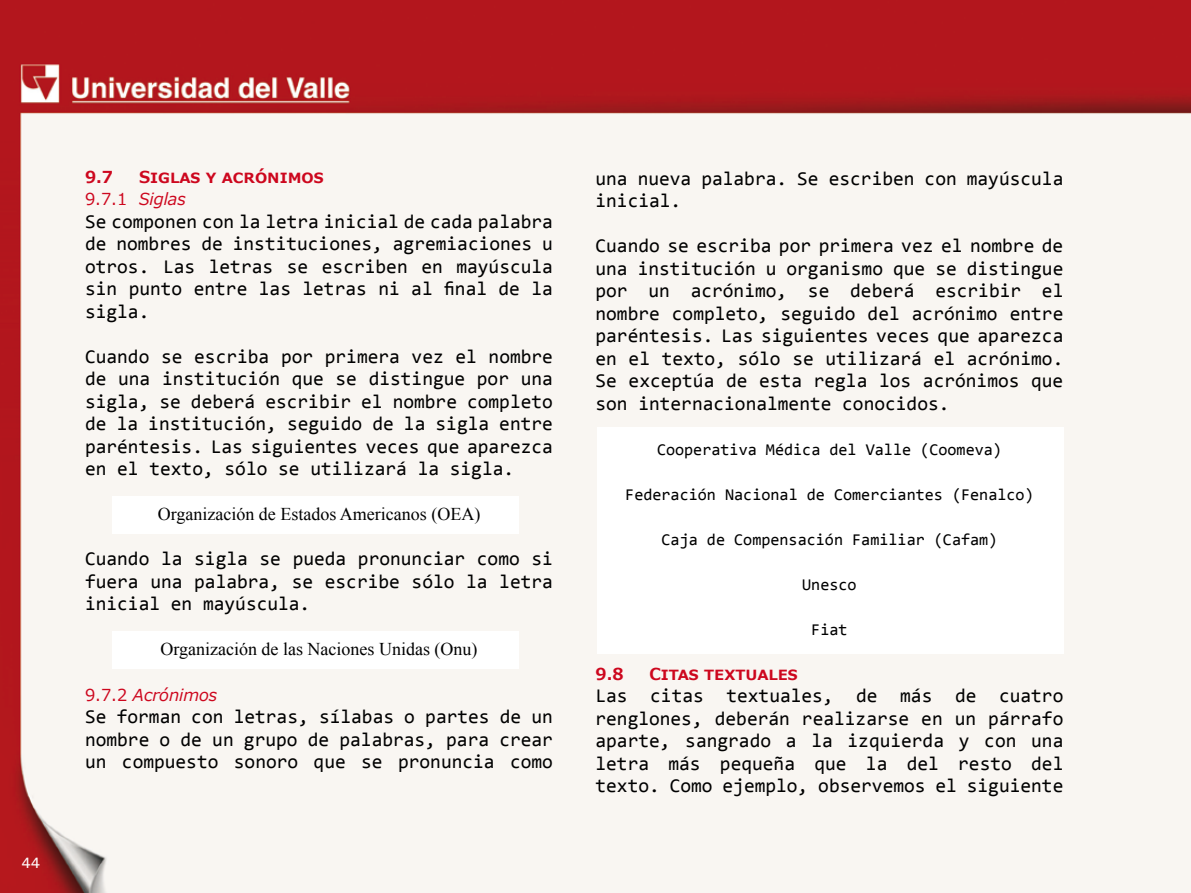
<style>
.page{position:relative;width:1191px;height:893px;background:#fff}
.page>*{position:absolute;margin:0;border:0;box-sizing:border-box;transform-origin:0 0}
.t1{font:19.5px/22.5px "Consolas";color:#000;text-align:justify}
.t2{font:18px "Times New Roman";color:#000}
.t3{font:16.5px "Consolas";color:#000}
.t4{font:700 16.5px/22.5px "Meiryo";color:#cd071e}
.t5{font:italic 16.5px "Meiryo";color:#cd071e}
.t6{font:500 15px "Univers";color:#fff}
.s1{font-weight:400}
.s2{font-weight:400;font-style:italic}
.s3{font-style:normal}
</style>
<div class="page">
<img style="left:0;top:0;width:1191px;height:893px">
<div style="left:597px;top:428px;width:466px;height:226px;background:#fff"></div>
<div style="left:112px;top:496px;width:407px;height:38px;background:#fff"></div>
<div style="left:112px;top:631px;width:407px;height:38px;background:#fff"></div>
<p class="t6" style="left:21px;top:853px;width:20px">44</p>
<p class="t4" style="left:85px;top:166px;width:240px;text-indent:54px">SIGLAS Y ACRÓNIMOS<br><span class="s1">9.7.1</span> <span class="s2">Siglas</span></p>
<p class="t1" style="left:85px;top:210px;width:469px">Se componen con la letra inicial de cada palabra de nombres de instituciones, agremiaciones u otros. Las letras se escriben en mayúscula sin punto entre las letras ni al final de la sigla.</p>
<p class="t1" style="left:85px;top:345px;width:469px">Cuando se escriba por primera vez el nombre de una institución que se distingue por una sigla, se deberá escribir el nombre completo de la institución, seguido de la sigla entre paréntesis. Las siguientes veces que aparezca en el texto, sólo se utilizará la sigla.</p>
<p class="t2" style="left:158px;top:502px;width:324px">Organización de Estados Americanos (OEA)</p>
<p class="t1" style="left:85px;top:547px;width:469px">Cuando la sigla se pueda pronunciar como si fuera una palabra, se escribe sólo la letra inicial en mayúscula.</p>
<p class="t2" style="left:160px;top:637px;width:319px">Organización de las Naciones Unidas (Onu)</p>
<p class="t5" style="left:85px;top:683px;width:134px"><span class="s3">9.7.2</span> Acrónimos</p>
<p class="t1" style="left:85px;top:705px;width:469px">Se forman con letras, sílabas o partes de un nombre o de un grupo de palabras, para crear un compuesto sonoro que se pronuncia como</p>
<p class="t4" style="left:85px;top:166px;width:30px">9.7</p>
<p class="t1" style="left:595px;top:166px;width:469px">una nueva palabra. Se escriben con mayúscula inicial.</p>
<p class="t1" style="left:595px;top:234px;width:469px">Cuando se escriba por primera vez el nombre de una institución u organismo que se distingue por un acrónimo, se deberá escribir el nombre completo, seguido del acrónimo entre paréntesis. Las siguientes veces que aparezca en el texto, sólo se utilizará el acrónimo.<br>Se exceptúa de esta regla los acrónimos que son internacionalmente conocidos.</p>
<p class="t3" style="left:657px;top:438px;width:346px">Cooperativa Médica del Valle (Coomeva)</p>
<p class="t3" style="left:625px;top:483px;width:410px">Federación Nacional de Comerciantes (Fenalco)</p>
<p class="t3" style="left:661px;top:528px;width:337px">Caja de Compensación Familiar (Cafam)</p>
<p class="t3" style="left:802px;top:573px;width:56px">Unesco</p>
<p class="t3" style="left:811px;top:618px;width:38px">Fiat</p>
<p class="t4" style="left:595px;top:663px;width:30px">9.8</p>
<p class="t4" style="left:649px;top:663px;width:150px">CITAS TEXTUALES</p>
<p class="t1" style="left:595px;top:684px;width:469px">Las citas textuales, de más de cuatro renglones, deberán realizarse en un párrafo aparte, sangrado a la izquierda y con una letra más pequeña que la del resto del texto. Como ejemplo, observemos el siguiente</p>
</div>
